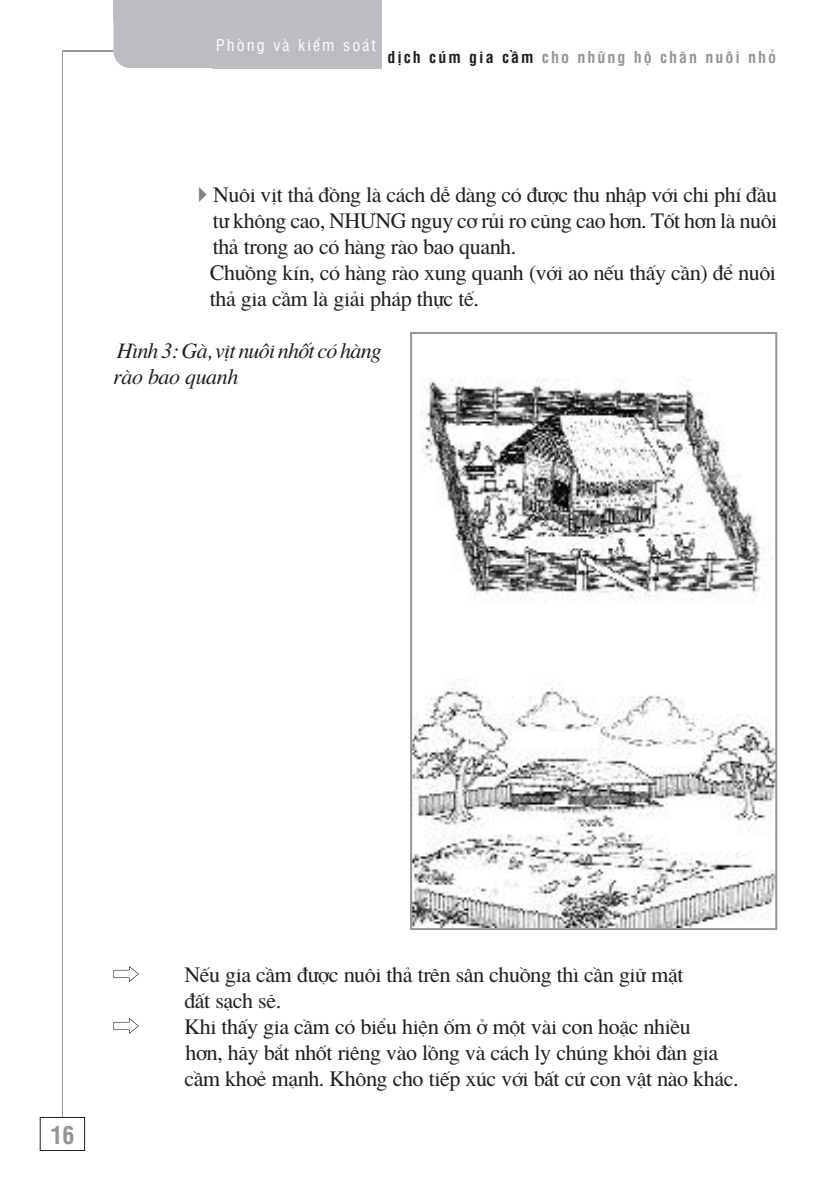
<style>
.page{position:relative;width:834px;height:1185px;background:#fff}
.page>*{position:absolute;margin:0;border:0;box-sizing:border-box;transform-origin:0 0}
.t1{font:24px "AV Helve Con Bol";color:#939598}
.t2{font:22px/26px "Thai Nguyen Isc";letter-spacing:-.02em;color:#231f20}
.t3{font:22px/26px "Thai Nguyen I Isc";letter-spacing:-.035em;color:#231f20}
.t4{font:16px "AV Helve Con Bol";letter-spacing:.125em;color:#939598}
.t5{font:16px "AV Helve Con";letter-spacing:.13em;color:#fff}
.s1{color:#231f20}
.s2{color:#808285}
</style>
<div class="page">
<div style="left:113px;top:0;width:268px;height:68px;background:#bcbdc0;border-radius:17px"></div>
<div style="left:212px;top:0;width:169px;height:68px;background:#bcbdc0"></div>
<div style="left:113px;top:0;width:268px;height:18px;background:#bcbdc0"></div>
<hr style="left:62px;top:51px;width:1px;height:1066px;background:#939598">
<hr style="left:62px;top:50px;width:51px;height:2px;background:#939598">
<div style="left:40px;top:1117px;width:45px;height:34px;border:1px solid #231f20"></div>
<img style="left:413px;top:680px;width:361px;height:247px">
<img style="left:420px;top:379px;width:345px;height:224px">
<div style="left:410px;top:332px;width:367px;height:598px;border:2px solid #939598"></div>
<svg style="left:113px;top:966px;width:26px;height:16px"></svg>
<svg style="left:113px;top:1018px;width:26px;height:16px"></svg>
<p class="t5" style="left:216px;top:34px;width:162px">Phflng vµ ki”m so∏t</p>
<p class="t4" style="left:387px;top:45px;width:390px"><span class="s1">dfich cÛm gia c«m</span> cho nh˜ng hÈ ch®n nu´i nh·</p>
<p class="t2" style="left:210px;top:181px;width:569px;text-indent:-20px"><span class="s2">✔</span>Nu´i vfit th∂ ÆÂng lµ c∏ch d‘ dµng c„ Æ≠Óc thu nhÀp vÌi chi ph› Æ«u t≠ kh´ng cao, NH¶NG nguy c¨ rÒi ro cÚng cao h¨n. TËt h¨n lµ nu´i th∂ trong ao c„ hµng rµo bao quanh.<br>ChuÂng k›n, c„ hµng rµo xung quanh (vÌi ao n’u th†y c«n) Æ” nu´i th∂ gia c«m lµ gi∂i ph∏p th˘c t’.</p>
<p class="t3" style="left:113px;top:337px;width:270px">H◊nh 3: Gµ, vfit nu´i nhËt c„ hµng rµo bao quanh</p>
<p class="t1" style="left:50px;top:1118px;width:26px">16</p>
<p class="t2" style="left:184px;top:961px;width:555px">N’u gia c«m Æ≠Óc nu´i th∂ tr™n s©n chuÂng th◊ c«n gi˜ m∆t<br>Æ†t sπch sœ.<br>Khi th†y gia c«m c„ bi”u hi÷n Ëm Î mÈt vµi con ho∆c nhi“u<br>h¨n, h∑y bæt nhËt ri™ng vµo lÂng vµ c∏ch ly chÛng kh·i Æµn gia c«m khoŒ mπnh. Kh´ng cho ti’p xÛc vÌi b†t c¯ con vÀt nµo kh∏c.</p>
</div>
